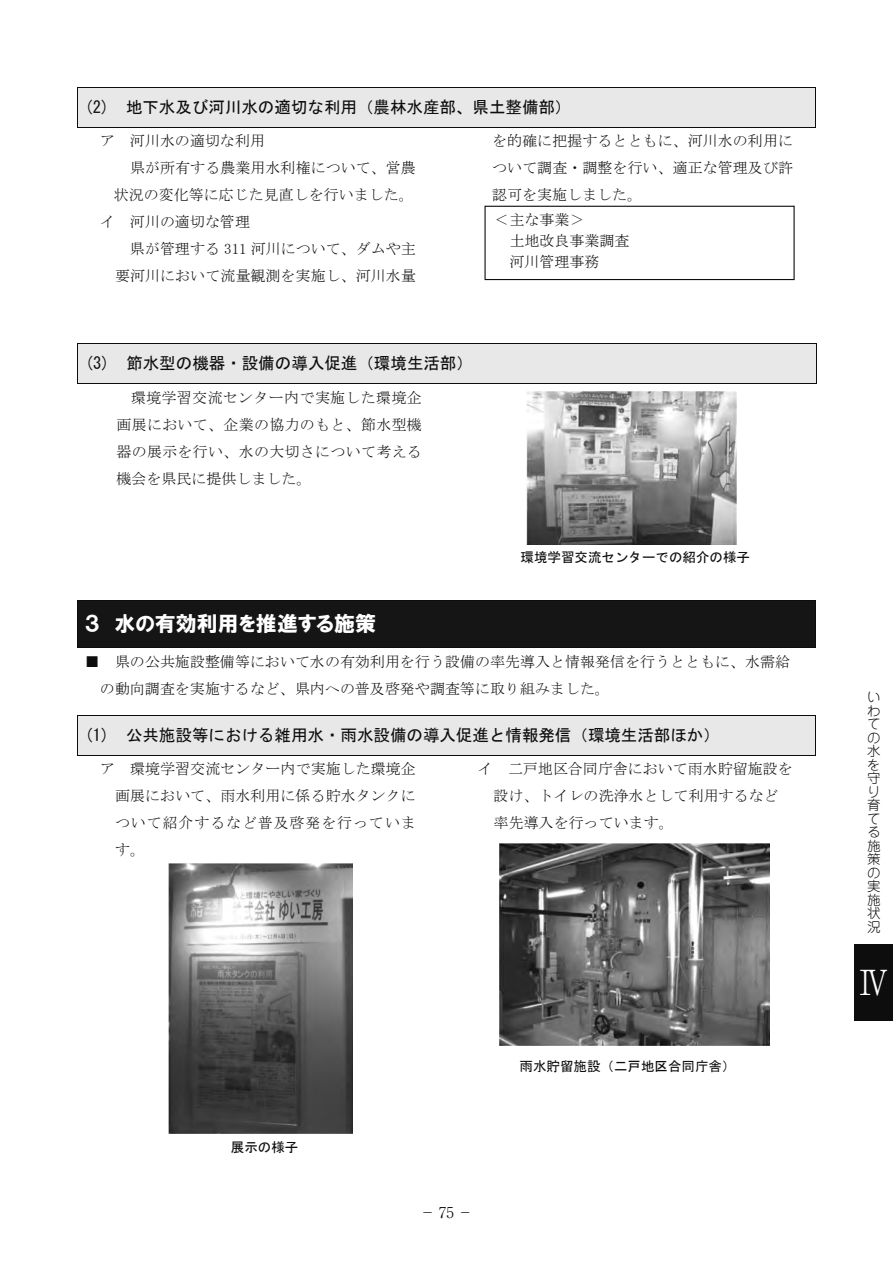
<style>
.page{position:relative;width:893px;height:1263px;background:#fff}
.page>*{position:absolute;margin:0;border:0;box-sizing:border-box;transform-origin:0 0}
.t1{font:300 34.5px "Ryumin Pr 5";color:#fff}
.t2{font:21px "HGP Soei Kakugothic UB";color:#fff}
.t3{font:16.5px "MS Gothic";color:#0d0d0d}
.t4{font:15px/27px "MS Mincho";color:#0d0d0d;text-align:justify}
.t5{font:300 15px "Ryumin Pr 5";color:#0d0d0d}
.t6{font:13.5px "MS Gothic";color:#0d0d0d}
.t7{font:300 13.5px/13.5px "Jun 101 Pro";color:#0d0d0d}
</style>
<div class="page">
<div style="left:855px;top:944px;width:38px;height:76px;background:#0d0d0d"></div>
<div style="left:78px;top:88px;width:737px;height:39px;background:#e8e8e8"></div>
<hr style="left:78px;top:87px;width:737px;height:1px;background:#0d0d0d">
<hr style="left:77px;top:88px;width:1px;height:39px;background:#0d0d0d">
<hr style="left:78px;top:127px;width:737px;height:1px;background:#0d0d0d">
<hr style="left:815px;top:88px;width:1px;height:39px;background:#0d0d0d">
<div style="left:78px;top:344px;width:738px;height:39px;background:#e8e8e8"></div>
<hr style="left:78px;top:344px;width:738px;height:1px;background:#0d0d0d">
<hr style="left:77px;top:344px;width:1px;height:39px;background:#0d0d0d">
<hr style="left:78px;top:383px;width:738px;height:1px;background:#0d0d0d">
<hr style="left:816px;top:344px;width:1px;height:39px;background:#0d0d0d">
<div style="left:78px;top:601px;width:737px;height:46px;background:#151515"></div>
<hr style="left:78px;top:600px;width:737px;height:1px;background:#0d0d0d">
<hr style="left:77px;top:600px;width:1px;height:47px;background:#0d0d0d">
<hr style="left:78px;top:647px;width:737px;height:1px;background:#0d0d0d">
<hr style="left:815px;top:600px;width:1px;height:47px;background:#0d0d0d">
<div style="left:78px;top:716px;width:737px;height:39px;background:#e8e8e8"></div>
<hr style="left:78px;top:715px;width:737px;height:1px;background:#0d0d0d">
<hr style="left:77px;top:716px;width:1px;height:39px;background:#0d0d0d">
<hr style="left:78px;top:755px;width:737px;height:1px;background:#0d0d0d">
<hr style="left:815px;top:716px;width:1px;height:39px;background:#0d0d0d">
<img style="left:500px;top:843px;width:270px;height:203px">
<div style="left:484px;top:206px;width:311px;height:74px;border:1px solid #0d0d0d"></div>
<img style="left:526px;top:391px;width:210px;height:154px">
<img style="left:168px;top:864px;width:185px;height:269px">
<p class="t3" style="left:85px;top:99px;width:488px">(2) 地下水及び河川水の適切な利用（農林水産部、県土整備部）</p>
<p class="t4" style="left:100px;top:128px;width:166px">ア 河川水の適切な利用</p>
<p class="t4" style="left:130px;top:155px;width:287px">県が所有する農業用水利権について、営農</p>
<p class="t4" style="left:114px;top:182px;width:302px">状況の変化等に応じた見直しを行いました。</p>
<p class="t4" style="left:100px;top:209px;width:151px">イ 河川の適切な管理</p>
<p class="t4" style="left:130px;top:236px;width:287px">県が管理する 311 河川について、ダムや主</p>
<p class="t4" style="left:115px;top:263px;width:302px">要河川において流量観測を実施し、河川水量</p>
<p class="t4" style="left:492px;top:128px;width:302px">を的確に把握するとともに、河川水の利用について調査・調整を行い、適正な管理及び許認可を実施しました。</p>
<p class="t4" style="left:510px;top:209px;width:121px;line-height:21.1px;text-align:left;text-indent:-15px">＜主な事業＞<br>土地改良事業調査河川管理事務</p>
<p class="t3" style="left:85px;top:355px;width:389px">(3) 節水型の機器・設備の導入促進（環境生活部）</p>
<p class="t4" style="left:116px;top:384px;width:307px;text-indent:15px">環境学習交流センター内で実施した環境企画展において、企業の協力のもと、節水型機器の展示を行い、水の大切さについて考える機会を県民に提供しました。</p>
<p class="t6" style="left:521px;top:550px;width:231px">環境学習交流センターでの紹介の様子</p>
<h2 class="t2" style="left:85px;top:613px;width:293px">３ 水の有効利用を推進する施策</h2>
<p class="t4" style="left:100px;top:648px;width:692px;text-indent:-15px">■ 県の公共施設整備等において水の有効利用を行う設備の率先導入と情報発信を行うとともに、水需給の動向調査を実施するなど、県内への普及啓発や調査等に取り組みました。</p>
<p class="t3" style="left:85px;top:727px;width:637px">(1) 公共施設等における雑用水・雨水設備の導入促進と情報発信（環境生活部ほか）</p>
<p class="t4" style="left:115px;top:755px;width:302px;text-indent:-15px">ア 環境学習交流センター内で実施した環境企画展において、雨水利用に係る貯水タンクについて紹介するなど普及啓発を行っています。</p>
<p class="t4" style="left:494px;top:755px;width:301px;text-align:left;text-indent:-16px">イ 二戸地区合同庁舎において雨水貯留施設を設け、トイレの洗浄水として利用するなど率先導入を行っています。</p>
<p class="t6" style="left:231px;top:1140px;width:69px">展示の様子</p>
<p class="t6" style="left:519px;top:1059px;width:217px">雨水貯留施設（二戸地区合同庁舎）</p>
<p class="t5" style="left:420px;top:1200px;width:54px">－75－</p>
<p class="t7" style="left:867px;top:689px;width:15px">いわての水を守り育てる施策の実施状況</p>
<h1 class="t1" style="left:857px;top:954px;width:32px">Ⅳ</h1>
</div>
